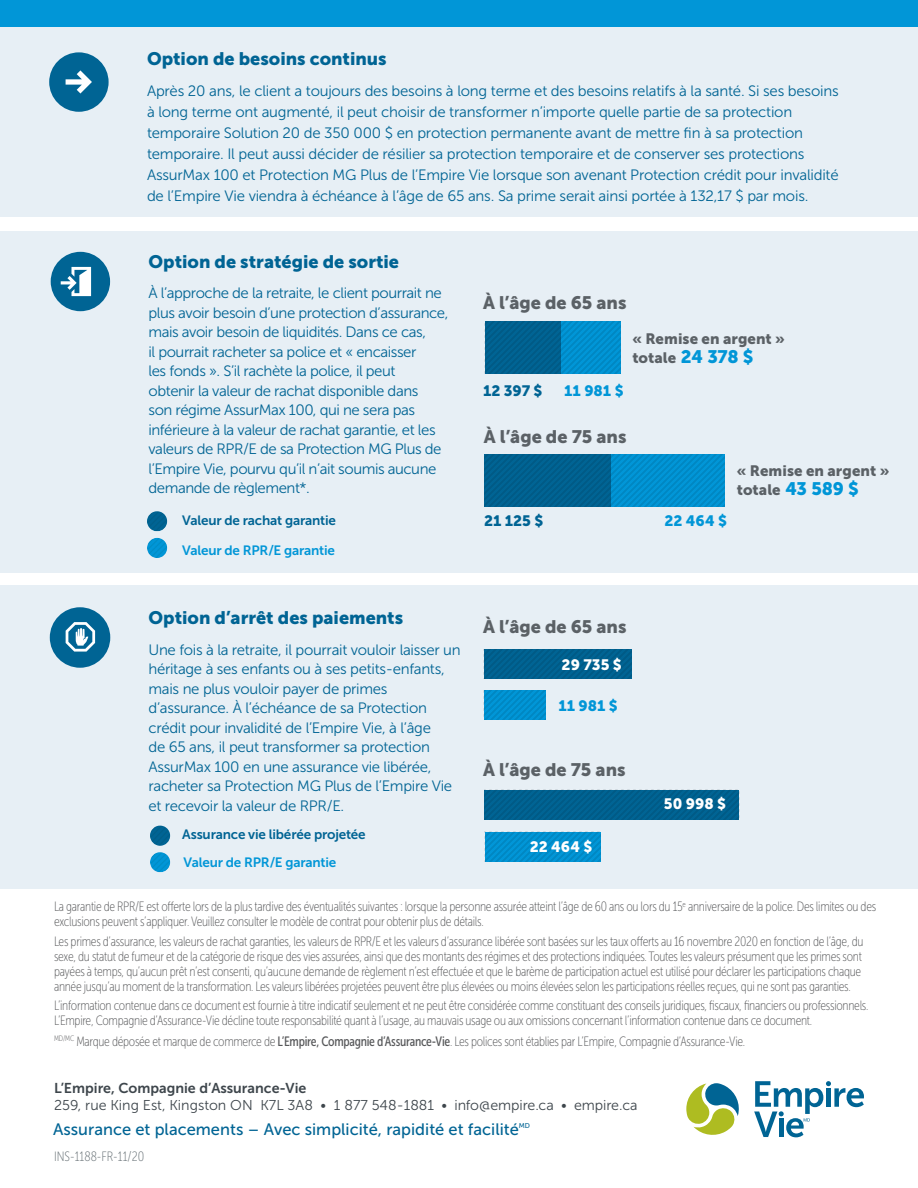
<style>
.page{position:relative;width:918px;height:1188px;background:#fff}
.page>*{position:absolute;margin:0;border:0;box-sizing:border-box;transform-origin:0 0}
.EL_Heading_6_-_12_pt{font:18px "Museo Sans 900";color:#006494}
.t1{font:18px "Museo Sans 900";color:#5b6166}
.EL_Heading_7_-_11_pt{font:16.5px "Museo Sans 500";color:#006494}
.EL_Body_Text_-_10_pt{font:15px/19.5px "Museo Sans 300";letter-spacing:-.02em;color:#006494}
.t2{font:15px/19.5px "Museo Sans 900";letter-spacing:.005em;color:#5b6166}
.t3{font:15px "Museo Sans 900";color:#0196d7}
.t4{font:15px "Museo Sans 900";color:#fff}
.t5{font:15px "Museo Sans 900";color:#006494}
.t6{font:14.25px "Museo Sans 300";color:#3e464c}
.t7{font:14.25px "Museo Sans 700";color:#3e464c}
.EL_Footnote_Legal{font:13.5px/15px "Museo Sans Cond 100";letter-spacing:-.02em;color:#57585a}
.t8{font:13.5px "Museo Sans 700";letter-spacing:-.015em;color:#006494}
.t9{font:13.5px "Museo Sans 700";letter-spacing:-.015em;color:#0196d7}
.EL_Body_Text_-_10_pt-2{font:13.5px "Museo Sans Cond 100";color:#636d72}
.EL_Heading_7_-_11_pt-2{font:7.05px "Museo Sans 500";color:#006494}
.s1{font-size:18px;color:#0196d7}
.s2{font-family:"Museo Sans Cond 500"}
</style>
<div class="page">
<div style="left:0;top:18px;width:918px;height:199px;background:#e7eff5"></div>
<div style="left:0;top:0;width:918px;height:27px;background:#0196d7"></div>
<div style="left:49px;top:52px;width:60px;height:60px;background:#006494;border-radius:50%"></div>
<svg style="left:66px;top:70px;width:26px;height:24px"></svg>
<div style="left:0;top:231px;width:918px;height:342px;background:#e7eff5"></div>
<div style="left:51px;top:252px;width:59px;height:59px;background:#006494;border-radius:50%"></div>
<svg style="left:61px;top:267px;width:30px;height:29px"></svg>
<img style="left:147px;top:511px;width:20px;height:20px">
<img style="left:147px;top:538px;width:20px;height:20px">
<div style="left:561px;top:322px;width:60px;height:52px;background:linear-gradient(to right,#008ecc,#008ecc)"></div>
<div style="left:485px;top:322px;width:76px;height:52px;background:linear-gradient(to right,#005f8c,#005f8c)"></div>
<svg style="left:611px;top:454px;width:114px;height:52px;background:#008fcd"></svg>
<div style="left:485px;top:454px;width:126px;height:52px;background:linear-gradient(to right,#00618f,#00618f)"></div>
<div style="left:0;top:585px;width:918px;height:304px;background:#e7eff5"></div>
<div style="left:50px;top:607px;width:60px;height:61px;background:#006494;border-radius:50%"></div>
<svg style="left:66px;top:622px;width:29px;height:30px"></svg>
<img style="left:150px;top:826px;width:20px;height:20px">
<div style="left:484px;top:649px;width:147px;height:29px;background:linear-gradient(to right,#005f8c,#005f8c)"></div>
<div style="left:484px;top:691px;width:62px;height:29px;background:linear-gradient(to right,#008ecc,#008ecc)"></div>
<div style="left:485px;top:790px;width:254px;height:29px;background:#00608e"></div>
<svg style="left:485px;top:832px;width:115px;height:29px;background:#008fcd"></svg>
<img style="left:150px;top:852px;width:20px;height:20px">
<svg style="left:686px;top:1083px;width:53px;height:52px"></svg>
<svg style="left:754px;top:1081px;width:110px;height:56px"></svg>
<h4 class="EL_Heading_6_-_12_pt" style="left:147px;top:48px;width:241px">Option de besoins continus</h4>
<p class="EL_Body_Text_-_10_pt" style="left:147px;top:81px;width:693px;line-height:21px">Après 20 ans, le client a toujours des besoins à long terme et des besoins relatifs à la santé. Si ses besoins à long terme ont augmenté, il peut choisir de transformer n’importe quelle partie de sa protection temporaire Solution 20 de 350 000 $ en protection permanente avant de mettre fin à sa protection temporaire. Il peut aussi décider de résilier sa protection temporaire et de conserver ses protections AssurMax 100 et Protection MG Plus de l’Empire Vie lorsque son avenant Protection crédit pour invalidité de l’Empire Vie viendra à échéance à l’âge de 65 ans. Sa prime serait ainsi portée à 132,17 $ par mois.</p>
<h4 class="EL_Heading_6_-_12_pt" style="left:148px;top:251px;width:252px">Option de stratégie de sortie</h4>
<p class="EL_Body_Text_-_10_pt" style="left:148px;top:283px;width:301px">À l’approche de la retraite, le client pourrait ne plus avoir besoin d’une protection d’assurance, mais avoir besoin de liquidités. Dans ce cas,<br>il pourrait racheter sa police et « encaisser<br>les fonds ». S’il rachète la police, il peut<br>obtenir la valeur de rachat disponible dans<br>son régime AssurMax 100, qui ne sera pas inférieure à la valeur de rachat garantie, et les valeurs de RPR/E de sa Protection MG Plus de l’Empire Vie, pourvu qu’il n’ait soumis aucune demande de règlement*.</p>
<p class="t8" style="left:182px;top:513px;width:155px">Valeur de rachat garantie</p>
<p class="t9" style="left:182px;top:543px;width:154px">Valeur de RPR/E garantie</p>
<h4 class="EL_Heading_6_-_12_pt" style="left:148px;top:608px;width:256px">Option d’arrêt des paiements</h4>
<p class="EL_Body_Text_-_10_pt" style="left:148px;top:640px;width:314px">Une fois à la retraite, il pourrait vouloir laisser un héritage à ses enfants ou à ses petits‑ enfants, mais ne plus vouloir payer de primes d’assurance. À l’échéance de sa Protection crédit pour invalidité de l’Empire Vie, à l’âge<br>de 65 ans, il peut transformer sa protection AssurMax 100 en une assurance vie libérée, racheter sa Protection MG Plus de l’Empire Vie et recevoir la valeur de RPR/E.</p>
<p class="t8" style="left:182px;top:827px;width:185px">Assurance vie libérée projetée</p>
<p class="t9" style="left:184px;top:855px;width:154px">Valeur de RPR/E garantie</p>
<h1 class="t1" style="left:483px;top:293px;width:145px">À l’âge de 65 ans</h1>
<p class="t5" style="left:483px;top:382px;width:61px">12 397 $</p>
<p class="t3" style="left:564px;top:382px;width:61px">11 981 $</p>
<p class="t2" style="left:632px;top:329px;width:154px">« Remise en argent » totale <span class="s1">24 378 $</span></p>
<h1 class="t1" style="left:484px;top:427px;width:144px">À l’âge de 75 ans</h1>
<p class="t5" style="left:484px;top:513px;width:61px">21 125 $</p>
<p class="t3" style="left:664px;top:513px;width:64px">22 464 $</p>
<p class="t2" style="left:737px;top:461px;width:154px">« Remise en argent » totale <span class="s1">43 589 $</span></p>
<h1 class="t1" style="left:483px;top:616px;width:145px">À l’âge de 65 ans</h1>
<p class="t4" style="left:562px;top:656px;width:62px">29 735 $</p>
<p class="t3" style="left:558px;top:697px;width:61px">11 981 $</p>
<h1 class="t1" style="left:483px;top:759px;width:144px">À l’âge de 75 ans</h1>
<p class="t4" style="left:530px;top:838px;width:64px">22 464 $</p>
<p class="t4" style="left:664px;top:795px;width:64px">50 998 $</p>
<p class="EL_Footnote_Legal" style="left:54px;top:899px;width:824px">La garantie de RPR/E est offerte lors de la plus tardive des éventualités suivantes : lorsque la personne assurée atteint l’âge de 60 ans ou lors du 15<sup>e</sup> anniversaire de la police. Des limites ou des exclusions peuvent s’appliquer. Veuillez consulter le modèle de contrat pour obtenir plus de détails.</p>
<p class="EL_Footnote_Legal" style="left:54px;top:934px;width:811px">Les primes d’assurance, les valeurs de rachat garanties, les valeurs de RPR/E et les valeurs d’assurance libérée sont basées sur les taux offerts au 16 novembre 2020 en fonction de l’âge, du sexe, du statut de fumeur et de la catégorie de risque des vies assurées, ainsi que des montants des régimes et des protections indiquées. Toutes les valeurs présument que les primes sont payées à temps, qu’aucun prêt n’est consenti, qu’aucune demande de règlement n’est effectuée et que le barème de participation actuel est utilisé pour déclarer les participations chaque année jusqu’au moment de la transformation. Les valeurs libérées projetées peuvent être plus élevées ou moins élevées selon les participations réelles reçues, qui ne sont pas garanties.</p>
<p class="EL_Footnote_Legal" style="left:54px;top:998px;width:816px">L’information contenue dans ce document est fournie à titre indicatif seulement et ne peut être considérée comme constituant des conseils juridiques, fiscaux, financiers ou professionnels.<br>L’Empire, Compagnie d’Assurance-Vie décline toute responsabilité quant à l’usage, au mauvais usage ou aux omissions concernant l’information contenue dans ce document.</p>
<p class="EL_Footnote_Legal" style="left:54px;top:1034px;width:693px"><sup>MD/MC</sup> Marque déposée et marque de commerce de <span class="s2">L’Empire, Compagnie d’Assurance-Vie</span>. Les polices sont établies par L’Empire, Compagnie d’Assurance-Vie.</p>
<p class="t7" style="left:54px;top:1080px;width:254px">L’Empire, Compagnie d’Assurance-Vie</p>
<p class="t6" style="left:54px;top:1097px;width:585px">259, rue King Est, Kingston ON K7L 3A8 • 1 877 548-1881 • info@empire.ca • empire.ca</p>
<p class="EL_Heading_7_-_11_pt" style="left:53px;top:1120px;width:467px">Assurance et placements – Avec simplicité, rapidité et facilité</p>
<p class="EL_Heading_7_-_11_pt-2" style="left:519px;top:1122px;width:13px">MD</p>
<p class="EL_Body_Text_-_10_pt-2" style="left:54px;top:1150px;width:92px">INS-1188-FR-11/20</p>
</div>
